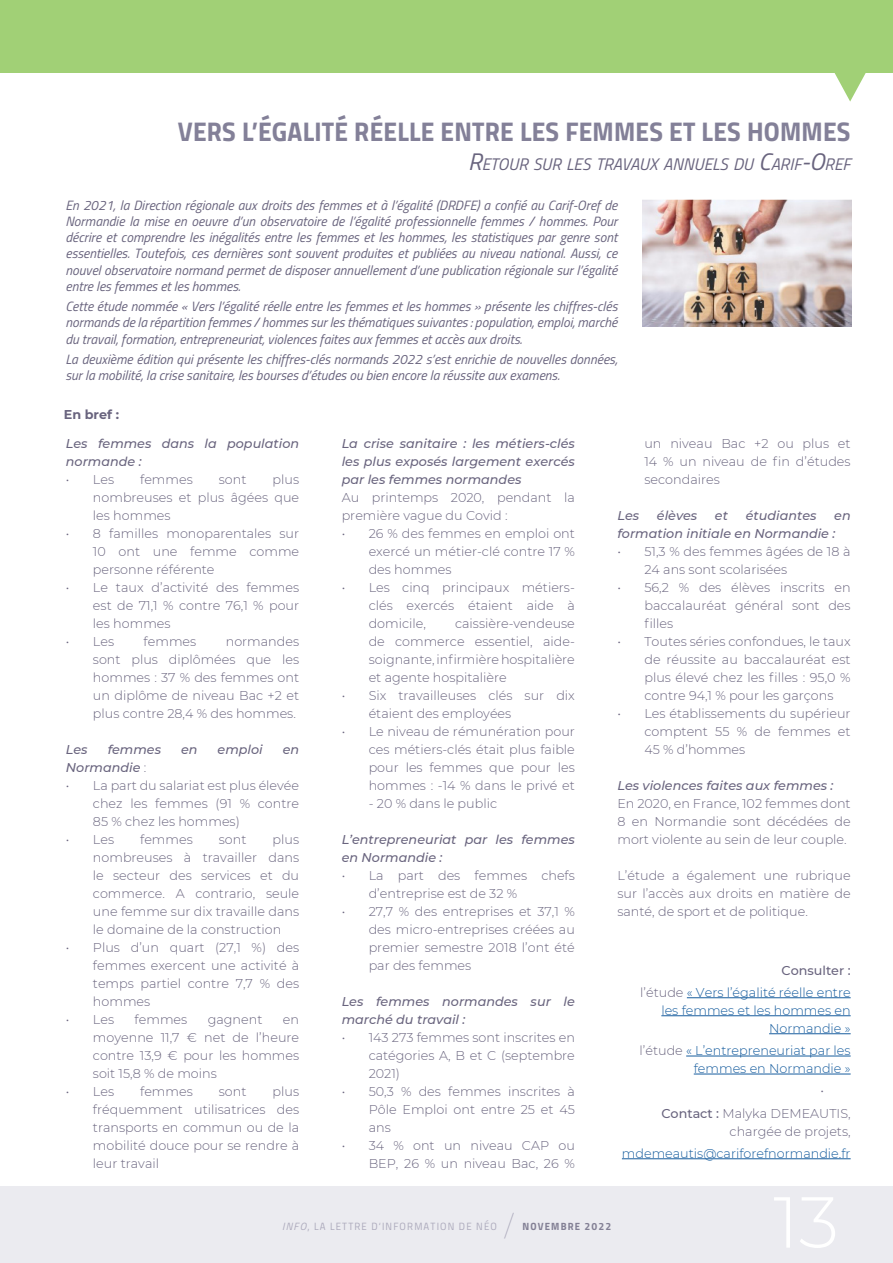
<style>
.page{position:relative;width:893px;height:1263px;background:#fff}
.page>*{position:absolute;margin:0;border:0;box-sizing:border-box;transform-origin:0 0}
.Titre_2{font:27px "Titillium Bold Upright";letter-spacing:.01em;color:#838098}
.t1{font:200 27px "Montserrat";color:#a6a2b6}
.Titre_2-2{font:italic 16.8px "Titillium";color:#69647e}
.t2{font:italic 13.5px/16.2px "Titillium Web";color:#69647e;text-align:justify}
.t3{font:300 12.75px/18px "Montserrat";color:#69647e;text-align:justify}
.t4{font:italic 500 12.75px/18px "Montserrat";color:#69647e}
.t5{font:300 12.75px/18px "Montserrat";color:#175d9e;text-align:right}
.t6{font:500 12.75px "Montserrat";color:#69647e}
.t7{font:700 12.75px "Montserrat";color:#69647e}
.t8{font:10.5px "Titillium Regular Upright";letter-spacing:.11em;color:#a6a2b6}
.t9{font:10.5px "Titillium Bold Upright";letter-spacing:.11em;color:#69647e}
.s1{font-size:24px}
.s2{font-weight:300;font-style:normal}
.s3{color:#69647e}
.s4{font-weight:500}
.s5{font-family:"Titillium";font-style:italic}
</style>
<div class="page">
<div style="left:0;top:1186px;width:893px;height:77px;background:#ebebf0"></div>
<div style="left:0;top:0;width:893px;height:73px;background:#a1d076"></div>
<svg style="left:834px;top:73px;width:32px;height:29px"></svg>
<hr style="left:687px;top:997px;width:164px;height:1px;background:#175d9e">
<hr style="left:661px;top:1015px;width:190px;height:1px;background:#175d9e">
<hr style="left:769px;top:1033px;width:82px;height:1px;background:#175d9e">
<hr style="left:686px;top:1056px;width:165px;height:1px;background:#175d9e">
<hr style="left:694px;top:1074px;width:157px;height:1px;background:#175d9e">
<hr style="left:622px;top:1158px;width:229px;height:1px;background:#175d9e">
<img style="left:643px;top:199px;width:208px;height:127px">
<p class="Titre_2" style="left:178px;top:111px;width:674px">VERS L’ÉGALITÉ RÉELLE ENTRE LES FEMMES ET LES HOMMES</p>
<p class="Titre_2-2" style="left:468px;top:152px;width:384px"><span class="s1">R</span>ETOUR SUR LES TRAVAUX ANNUELS DU <span class="s1">C</span>ARIF<span class="s1">-O</span>REF</p>
<p class="t2" style="left:65px;top:196px;width:553px">En 2021, la Direction régionale aux droits des femmes et à l’égalité (DRDFE) a confié au Carif-Oref de Normandie la mise en oeuvre d’un observatoire de l’égalité professionnelle femmes / hommes. Pour décrire et comprendre les inégalités entre les femmes et les hommes, les statistiques par genre sont essentielles. Toutefois, ces dernières sont souvent produites et publiées au niveau national. Aussi, ce nouvel observatoire normand permet de disposer annuellement d’une publication régionale sur l’égalité entre les femmes et les hommes.</p>
<p class="t2" style="left:65px;top:298px;width:554px">Cette étude nommée « Vers l’égalité réelle entre les femmes et les hommes » présente les chiffres-clés normands de la répartition femmes / hommes sur les thématiques suivantes : population, emploi, marché du travail, formation, entrepreneuriat, violences faites aux femmes et accès aux droits.</p>
<p class="t2" style="left:65px;top:350px;width:554px">La deuxième édition qui présente les chiffres-clés normands 2022 s’est enrichie de nouvelles données, sur la mobilité, la crise sanitaire, les bourses d’études ou bien encore la réussite aux examens.</p>
<p class="t7" style="left:64px;top:405px;width:57px">En bref :</p>
<p class="t4" style="left:66px;top:434px;width:235px">Les femmes dans la population normande :</p>
<p class="t3" style="left:66px;top:470px;width:50px">• Les</p>
<p class="t3" style="left:140px;top:470px;width:54px">femmes</p>
<p class="t3" style="left:219px;top:470px;width:29px">sont</p>
<p class="t3" style="left:93px;top:470px;width:208px;text-indent:180px">plus nombreuses et plus âgées que les hommes</p>
<p class="t3" style="left:93px;top:524px;width:208px;text-indent:-27px">• 8 familles monoparentales sur 10 ont une femme comme personne référente</p>
<p class="t3" style="left:93px;top:578px;width:208px;text-indent:-27px">• Le taux d’activité des femmes est de 71,1 % contre 76,1 % pour les hommes</p>
<p class="t3" style="left:66px;top:632px;width:50px">• Les</p>
<p class="t3" style="left:144px;top:632px;width:54px">femmes</p>
<p class="t3" style="left:93px;top:632px;width:208px;text-indent:133px">normandes sont plus diplômées que les hommes : 37 % des femmes ont un diplôme de niveau Bac +2 et plus contre 28,4 % des hommes.</p>
<p class="t4" style="left:66px;top:740px;width:23px">Les</p>
<p class="t4" style="left:108px;top:740px;width:55px">femmes</p>
<p class="t4" style="left:181px;top:740px;width:18px">en</p>
<p class="t4" style="left:218px;top:740px;width:47px">emploi</p>
<p class="t4" style="left:283px;top:740px;width:18px">en</p>
<p class="t4" style="left:66px;top:758px;width:82px">Normandie <span class="s2">:</span></p>
<p class="t3" style="left:93px;top:776px;width:208px;text-indent:-27px">• La part du salariat est plus élevée chez les femmes (91 % contre 85 % chez les hommes)</p>
<p class="t3" style="left:66px;top:830px;width:50px">• Les</p>
<p class="t3" style="left:140px;top:830px;width:54px">femmes</p>
<p class="t3" style="left:219px;top:830px;width:29px">sont</p>
<p class="t3" style="left:93px;top:830px;width:208px;text-indent:180px">plus nombreuses à travailler dans le secteur des services et du commerce. A contrario, seule une femme sur dix travaille dans le domaine de la construction</p>
<p class="t3" style="left:93px;top:938px;width:208px;text-indent:-27px">• Plus d’un quart (27,1 %) des femmes exercent une activité à temps partiel contre 7,7 % des hommes</p>
<p class="t3" style="left:66px;top:1010px;width:50px">• Les</p>
<p class="t3" style="left:135px;top:1010px;width:54px">femmes</p>
<p class="t3" style="left:208px;top:1010px;width:56px">gagnent</p>
<p class="t3" style="left:93px;top:1010px;width:208px;text-indent:190px">en moyenne 11,7 € net de l’heure contre 13,9 € pour les hommes soit 15,8 % de moins</p>
<p class="t3" style="left:66px;top:1082px;width:50px">• Les</p>
<p class="t3" style="left:140px;top:1082px;width:54px">femmes</p>
<p class="t3" style="left:219px;top:1082px;width:29px">sont</p>
<p class="t3" style="left:93px;top:1082px;width:208px;text-indent:180px">plus fréquemment utilisatrices des transports en commun ou de la mobilité douce pour se rendre à leur travail</p>
<p class="t4" style="left:342px;top:434px;width:235px;text-align:justify">La crise sanitaire : les métiers-clés les plus exposés largement exercés par les femmes normandes</p>
<p class="t3" style="left:342px;top:488px;width:235px">Au printemps 2020, pendant la première vague du Covid :</p>
<p class="t3" style="left:369px;top:524px;width:208px;text-indent:-27px">• 26 % des femmes en emploi ont exercé un métier-clé contre 17 % des hommes</p>
<p class="t3" style="left:369px;top:578px;width:208px;text-indent:-27px">• Les cinq principaux métiers&shy;clés exercés étaient aide à domicile,</p>
<p class="t3" style="left:369px;top:614px;width:208px;text-indent:86px">caissière-vendeuse de commerce essentiel, aide&shy;soignante, infirmière hospitalière et agente hospitalière</p>
<p class="t3" style="left:369px;top:686px;width:208px;text-indent:-27px">• Six travailleuses clés sur dix étaient des employées</p>
<p class="t3" style="left:369px;top:722px;width:208px;text-indent:-27px">• Le niveau de rémunération pour ces métiers-clés était plus faible pour les femmes que pour les hommes : -14 % dans le privé et</p>
<p class="t3" style="left:369px;top:794px;width:130px">- 20 % dans le public</p>
<p class="t4" style="left:342px;top:830px;width:235px">L’entrepreneuriat par les femmes en Normandie :</p>
<p class="t3" style="left:369px;top:866px;width:208px;text-indent:-27px">• La part des femmes chefs d’entreprise est de 32 %</p>
<p class="t3" style="left:369px;top:902px;width:208px;text-indent:-27px">• 27,7 % des entreprises et 37,1 % des micro-entreprises créées au premier semestre 2018 l’ont été par des femmes</p>
<p class="t4" style="left:342px;top:992px;width:235px">Les femmes normandes sur le marché du travail :</p>
<p class="t3" style="left:369px;top:1028px;width:208px;text-indent:-27px">• 143 273 femmes sont inscrites en catégories A, B et C (septembre 2021)</p>
<p class="t3" style="left:369px;top:1082px;width:208px;text-indent:-27px">• 50,3 % des femmes inscrites à Pôle Emploi ont entre 25 et 45 ans</p>
<p class="t3" style="left:342px;top:1136px;width:235px;text-align:right">• 34 % ont un niveau CAP ou<br>BEP, 26 % un niveau Bac, 26 %</p>
<p class="t3" style="left:644px;top:434px;width:208px">un niveau Bac +2 ou plus et 14 % un niveau de fin d’études secondaires</p>
<p class="t4" style="left:617px;top:506px;width:23px">Les</p>
<p class="t4" style="left:657px;top:506px;width:42px">élèves</p>
<p class="t4" style="left:715px;top:506px;width:15px">et</p>
<p class="t4" style="left:746px;top:506px;width:72px">étudiantes</p>
<p class="t4" style="left:617px;top:506px;width:235px;text-indent:217px">en formation initiale en Normandie :</p>
<p class="t3" style="left:644px;top:542px;width:208px;text-indent:-27px">• 51,3 % des femmes âgées de 18 à<br>24 ans sont scolarisées</p>
<p class="t3" style="left:644px;top:578px;width:208px;text-indent:-27px">• 56,2 % des élèves inscrits en baccalauréat général sont des filles</p>
<p class="t3" style="left:644px;top:632px;width:208px;text-indent:-27px">• Toutes séries confondues, le taux de réussite au baccalauréat est plus élevé chez les filles : 95,0 % contre 94,1 % pour les garçons</p>
<p class="t3" style="left:644px;top:704px;width:208px;text-indent:-27px">• Les établissements du supérieur comptent 55 % de femmes et 45 % d’hommes</p>
<p class="t4" style="left:617px;top:776px;width:218px">Les violences faites aux femmes :</p>
<p class="t3" style="left:617px;top:794px;width:235px">En 2020, en France, 102 femmes dont 8 en Normandie sont décédées de mort violente au sein de leur couple.</p>
<p class="t3" style="left:617px;top:866px;width:235px">L’étude a également une rubrique sur l’accès aux droits en matière de santé, de sport et de politique.</p>
<p class="t6" style="left:781px;top:961px;width:71px">Consulter :</p>
<p class="t5" style="left:640px;top:983px;width:212px"><span class="s3">l’étude</span> « Vers l’égalité réelle entre les femmes et les hommes en<br>Normandie »</p>
<p class="t5" style="left:640px;top:1041px;width:213px"><span class="s3">l’étude</span> « L’entrepreneuriat par les femmes en Normandie »</p>
<p class="t3" style="left:820px;top:1081px;width:5px">•</p>
<p class="t3" style="left:661px;top:1104px;width:191px;text-align:right"><span class="s4">Contact :</span> Malyka DEMEAUTIS, chargée de projets,</p>
<p class="t5" style="left:622px;top:1144px;width:230px">mdemeautis@cariforefnormandie.fr</p>
<p class="t8" style="left:282px;top:1218px;width:216px"><span class="s5">INFO</span>, LA LETTRE D‘INFORMATION DE NÉO</p>
<h1 class="t1" style="left:505px;top:1208px;width:10px">/</h1>
<p class="t9" style="left:523px;top:1218px;width:90px">NOVEMBRE 2022</p>
</div>
